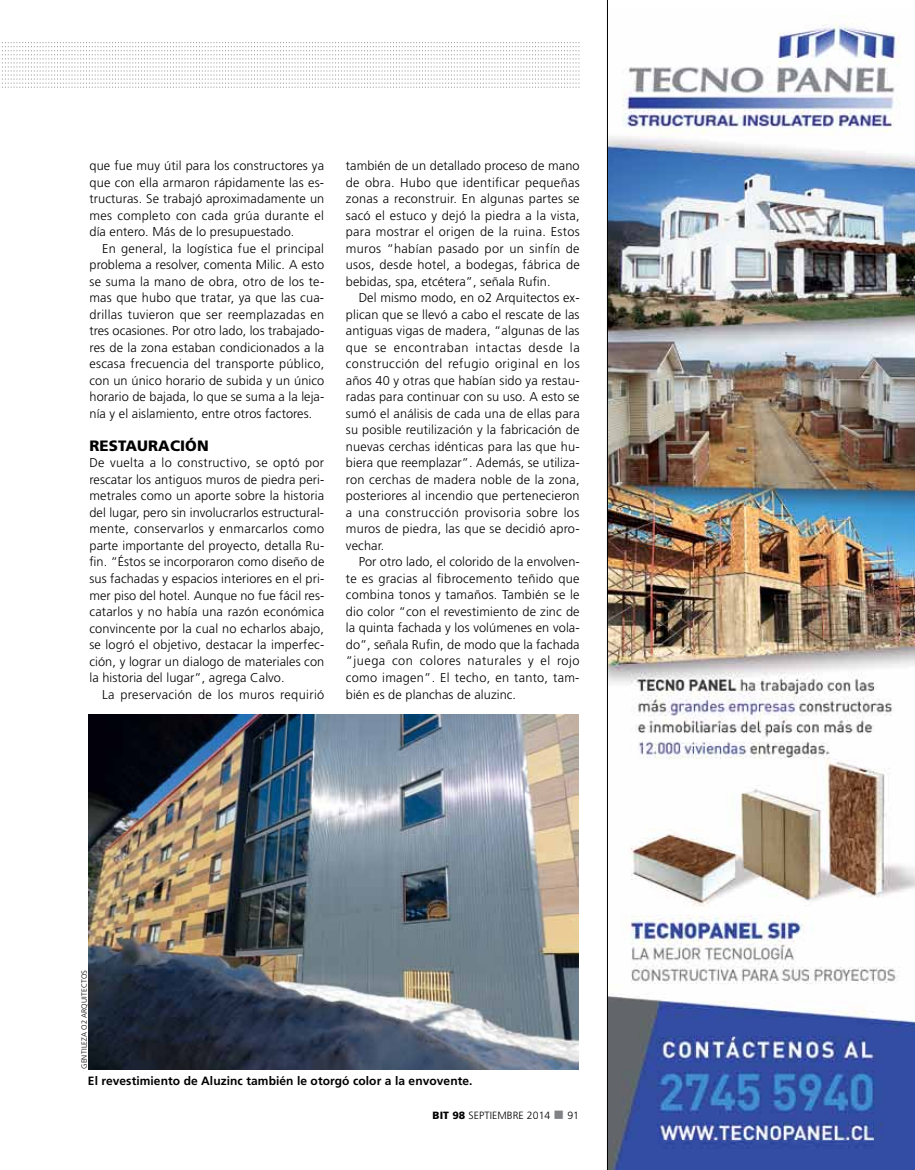
<style>
.page{position:relative;width:915px;height:1170px;background:#fff}
.page>*{position:absolute;margin:0;border:0;box-sizing:border-box;transform-origin:0 0}
.t1{font:900 15px "Frutiger";letter-spacing:.005em;color:#000}
.t2{font:300 12.75px/16.5px "Frutiger";letter-spacing:.01em;color:#000;text-align:justify}
.t3{font:300 12.75px "Frutiger";letter-spacing:.03em;color:#000}
.t4{font:700 12px "Frutiger";letter-spacing:.005em;color:#000}
.t5{font:300 10.5px "Frutiger";letter-spacing:.005em;color:#000}
.t6{font:300 7.5px "Frutiger";letter-spacing:.025em;color:#000}
.s1{font-weight:900}
.s2{color:#808285}
</style>
<div class="page">
<svg style="left:2px;top:42px;width:578px;height:46px"></svg>
<img style="left:88px;top:714px;width:490px;height:355px">
<img style="left:608px;top:23px;width:306px;height:1146px">
<hr style="left:607px;top:0;width:1px;height:1169px;background:#000">
<p class="t2" style="left:89px;top:157px;width:236px">que fue muy útil para los constructores ya que con ella armaron rápidamente las es&shy;tructuras. Se trabajó aproximadamente un mes completo con cada grúa durante el día entero. Más de lo presupuestado.</p>
<p class="t2" style="left:89px;top:240px;width:236px;text-indent:13px">En general, la logística fue el principal problema a resolver, comenta M ilic. A esto se suma la mano de obra, otro de los te&shy;mas que hubo que tratar, ya que las cua&shy;drillas tuvieron que ser reemplazadas en tres ocasiones. Por otro lado, los trabajado&shy;res de la zona estaban condicionados a la escasa frecuencia del transporte público, con un único horario de subida y un único horario de bajada, lo que se suma a la leja&shy;nía y el aislamiento, entre otros factores.</p>
<p class="t1" style="left:89px;top:436px;width:121px">RESTAURACIÓN</p>
<p class="t2" style="left:89px;top:454px;width:236px">De vuelta a lo constructivo, se optó por rescatar los antiguos muros de piedra peri&shy;metrales como un aporte sobre la historia del lugar, pero sin involucrarlos estructural&shy;mente, conservarlos y enmarcarlos como parte importante del proyecto, detalla Ru&shy;fin. “Éstos se incorporaron como diseño de sus fachadas y espacios interiores en el pri&shy;mer piso del hotel. Aunque no fue fácil res&shy;catarlos y no había una razón económica convincente por la cual no echarlos abajo, se logró el objetivo, destacar la imperfec&shy;ción, y lograr un dialogo de materiales con la historia del lugar”, agrega Calvo.</p>
<p class="t3" style="left:102px;top:687px;width:223px">La preservación de los muros requirió</p>
<p class="t2" style="left:346px;top:157px;width:235px">también de un detallado proceso de mano de obra. Hubo que identificar pequeñas zonas a reconstruir. En algunas partes se sacó el estuco y dejó la piedra a la vista, para mostrar el origen de la ruina. Estos muros “habían pasado por un sinfín de usos, desde hotel, a bodegas, fábrica de bebidas, spa, etcétera”, señala Rufin.</p>
<p class="t2" style="left:346px;top:289px;width:235px;text-indent:13px">Del mismo modo, en o2 Arquitectos ex&shy;plican que se llevó a cabo el rescate de las antiguas vigas de madera, “algunas de las que se encontraban intactas desde la construcción del refugio original en los años 40 y otras que habían sido ya restau&shy;radas para continuar con su uso. A esto se sumó el análisis de cada una de ellas para su posible reutilización y la fabricación de nuevas cerchas idénticas para las que hu&shy;biera que reemplazar”. Además, se utiliza&shy;ron cerchas de madera noble de la zona, posteriores al incendio que pertenecieron a una construcción provisoria sobre los muros de piedra, las que se decidió apro&shy;vechar.</p>
<p class="t2" style="left:346px;top:553px;width:235px;text-indent:13px">Por otro lado, el colorido de la envolven&shy;te es gracias al fibrocemento teñido que combina tonos y tamaños. También se le dio color “con el revestimiento de zinc de la quinta fachada y los volúmenes en vola&shy;do”, señala Rufin, de modo que la fachada “juega con colores naturales y el rojo como imagen”. El techo, en tanto, tam&shy;bién es de planchas de aluzinc.</p>
<p class="t6" style="left:80px;top:1068px;width:100px;rotate:-90deg">Gentileza o2 Arqu itectos</p>
<p class="t4" style="left:88px;top:1073px;width:386px">El revestimiento de Aluzinc también le otorgó color a la envovente.</p>
<p class="t5" style="left:432px;top:1108px;width:148px"><span class="s1">BIT 98</span> septiembre 2014 <span class="s2">■</span> 91</p>
</div>
